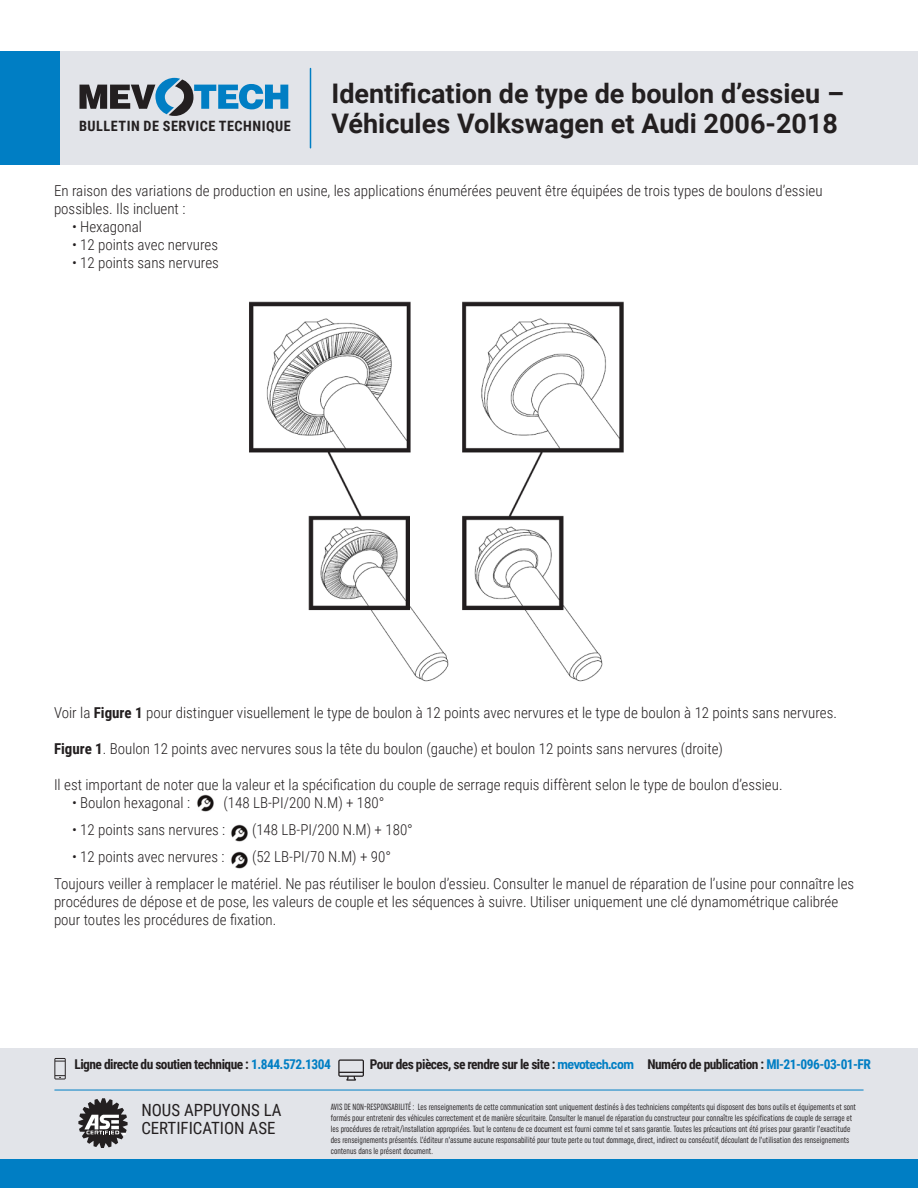
<style>
.page{position:relative;width:918px;height:1188px;background:#fff}
.page>*{position:absolute;margin:0;border:0;box-sizing:border-box;transform-origin:0 0}
.t1{font:700 27px "Roboto";color:#231f20}
.t2{font:16.8px "Roboto Condensed";color:#231f20}
.Basic_Body{font:300 15px/18px "Roboto Condensed";color:#231f20}
.t3{font:700 14.25px "Roboto Condensed";letter-spacing:.035em;color:#231f20}
.t4{font:700 13.5px "Roboto Condensed";letter-spacing:-.04em;color:#231f20}
.t5{font:extra-condensed 9px/10.8px "Uniform";color:#231f20}
.s1{font-weight:700}
.s2{color:#007ec4}
.s3{font-family:"Uniform Condensed";color:#007ec4}
</style>
<div class="page">
<div style="left:50px;top:51px;width:868px;height:113px;background:#e2e4e9"></div>
<div style="left:0;top:51px;width:59px;height:113px;background:#007ec4"></div>
<hr style="left:310px;top:69px;width:1px;height:79px;background:#007ec4">
<svg style="left:80px;top:78px;width:208px;height:38px"></svg>
<img style="left:249px;top:301px;width:375px;height:381px">
<img style="left:231px;top:824px;width:17px;height:18px">
<img style="left:231px;top:851px;width:17px;height:18px">
<img style="left:197px;top:794px;width:17px;height:18px">
<div style="left:0;top:1049px;width:918px;height:139px;background:#e2e4e9"></div>
<div style="left:0;top:1160px;width:918px;height:28px;background:#007ec4"></div>
<svg style="left:78px;top:1098px;width:50px;height:50px"></svg>
<svg style="left:54px;top:1058px;width:12px;height:21px"></svg>
<svg style="left:338px;top:1059px;width:26px;height:22px"></svg>
<hr style="left:55px;top:1090px;width:808px;height:1px;background:#007ec4">
<p class="t1" style="left:332px;top:75px;width:514px">Identification de type de boulon d’essieu –</p>
<p class="t3" style="left:79px;top:116px;width:213px">BULLETIN DE SERVICE TECHNIQUE</p>
<p class="t1" style="left:332px;top:105px;width:508px">Véhicules Volkswagen et Audi 2006-2018</p>
<p class="Basic_Body" style="left:54px;top:181px;width:770px">En raison des variations de production en usine, les applications énumérées peuvent être équipées de trois types de boulons d’essieu possibles. Ils incluent :</p>
<p class="Basic_Body" style="left:72px;top:217px;width:71px">• Hexagonal</p>
<p class="Basic_Body" style="left:72px;top:235px;width:148px">• 12 points avec nervures</p>
<p class="Basic_Body" style="left:72px;top:253px;width:148px">• 12 points sans nervures</p>
<p class="Basic_Body" style="left:54px;top:703px;width:784px">Voir la <span class="s1">Figure 1</span> pour distinguer visuellement le type de boulon à 12 points avec nervures et le type de boulon à 12 points sans nervures.</p>
<p class="Basic_Body" style="left:54px;top:739px;width:671px"><span class="s1">Figure 1</span>. Boulon 12 points avec nervures sous la tête du boulon (gauche) et boulon 12 points sans nervures (droite)</p>
<p class="Basic_Body" style="left:54px;top:775px;width:730px">Il est important de noter que la valeur et la spécification du couple de serrage requis diffèrent selon le type de boulon d’essieu.</p>
<p class="Basic_Body" style="left:72px;top:793px;width:120px">• Boulon hexagonal :</p>
<p class="Basic_Body" style="left:224px;top:793px;width:162px">(148 LB-PI/200 N.M) + 180°</p>
<p class="Basic_Body" style="left:72px;top:820px;width:155px">• 12 points sans nervures :</p>
<p class="Basic_Body" style="left:252px;top:820px;width:162px">(148 LB-PI/200 N.M) + 180°</p>
<p class="Basic_Body" style="left:72px;top:847px;width:154px">• 12 points avec nervures :</p>
<p class="Basic_Body" style="left:252px;top:847px;width:141px">(52 LB-PI/70 N.M) + 90°</p>
<p class="Basic_Body" style="left:54px;top:874px;width:802px">Toujours veiller à remplacer le matériel. Ne pas réutiliser le boulon d’essieu. Consulter le manuel de réparation de l’usine pour connaître les procédures de dépose et de pose, les valeurs de couple et les séquences à suivre. Utiliser uniquement une clé dynamométrique calibrée pour toutes les procédures de fixation.</p>
<p class="t4" style="left:74px;top:1055px;width:258px">Ligne directe du soutien technique : <span class="s2">1.844.572.1304</span></p>
<p class="t4" style="left:370px;top:1055px;width:503px">Pour des pièces, se rendre sur le site : <span class="s3">mevotech.com</span> Numéro de publication : <span class="s2">MI-21-096-03-01-FR</span></p>
<p class="t2" style="left:141px;top:1098px;width:142px">NOUS APPUYONS LA</p>
<p class="t2" style="left:141px;top:1116px;width:136px">CERTIFICATION ASE</p>
<p class="t5" style="left:331px;top:1102px;width:527px">AVIS DE NON-RESPONSABILITÉ : Les renseignements de cette communication sont uniquement destinés à des techniciens compétents qui disposent des bons outils et équipements et sont formés pour entretenir des véhicules correctement et de manière sécuritaire. Consulter le manuel de réparation du constructeur pour connaître les spécifications de couple de serrage et les procédures de retrait/installation appropriées. Tout le contenu de ce document est fourni comme tel et sans garantie. Toutes les précautions ont été prises pour garantir l’exactitude des renseignements présentés. L’éditeur n’assume aucune responsabilité pour toute perte ou tout dommage, direct, indirect ou consécutif, découlant de l’utilisation des renseignements contenus dans le présent document.</p>
</div>
